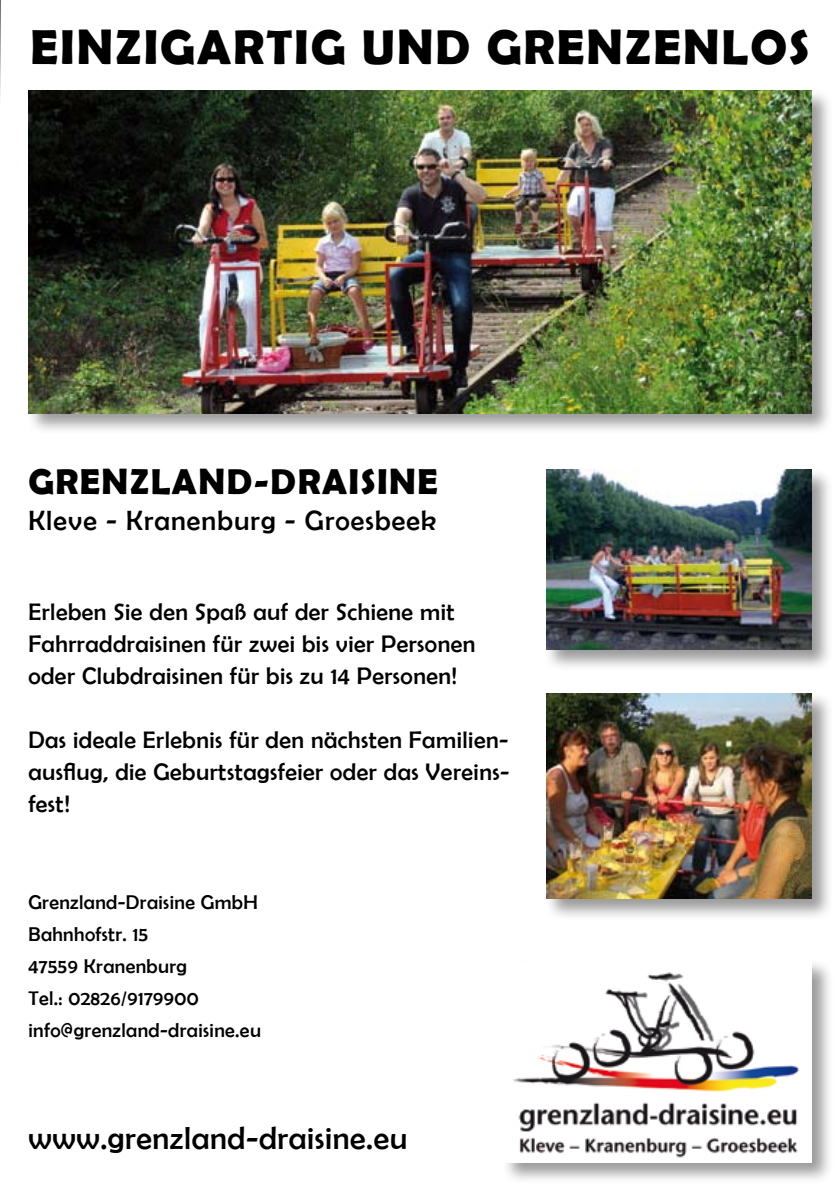
<style>
.page{position:relative;width:840px;height:1191px;background:#fff}
.page>*{position:absolute;margin:0;border:0;box-sizing:border-box;transform-origin:0 0}
.t1{font:700 49px "Berlin Sans FB Demi";letter-spacing:.04em;color:#000}
.t2{font:700 36px "Berlin Sans FB Demi";letter-spacing:.04em;color:#000}
.t3{font:32px "Berlin Sans FB";letter-spacing:.02em;color:#000}
.t4{font:28px "Berlin Sans FB";letter-spacing:.04em;color:#000}
.t5{font:24px/32px "Berlin Sans FB";letter-spacing:.02em;color:#000}
.t6{font:20px/32px "Berlin Sans FB";letter-spacing:.02em;color:#000}
</style>
<div class="page">
<div style="left:26px;top:88px;width:806px;height:346px;background:#000;opacity:.4"></div>
<img style="left:28px;top:91px;width:783px;height:322px">
<div style="left:543px;top:466px;width:289px;height:205px;background:#000;opacity:.4"></div>
<img style="left:546px;top:469px;width:265px;height:181px">
<div style="left:544px;top:690px;width:288px;height:230px;background:#000;opacity:.4"></div>
<img style="left:546px;top:693px;width:265px;height:205px">
<div style="left:500px;top:958px;width:332px;height:225px;background:#000;opacity:.4"></div>
<img style="left:503px;top:961px;width:308px;height:201px">
<img style="left:0;top:0;width:1px;height:1191px">
<h1 class="t1" style="left:31px;top:18px;width:780px">EINZIGARTIG UND GRENZENLOS</h1>
<h2 class="t2" style="left:28px;top:461px;width:411px">GRENZLAND-DRAISINE</h2>
<p class="t4" style="left:28px;top:505px;width:409px">Kleve - Kranenburg - Groesbeek</p>
<p class="t5" style="left:28px;top:596px;width:448px">Erleben Sie den Spaß auf der Schiene mit<br>Fahrraddraisinen für zwei bis vier Personen oder Clubdraisinen für bis zu 14 Personen!</p>
<p class="t5" style="left:28px;top:724px;width:482px;text-align:justify">Das ideale Erlebnis für den nächsten Familien&shy;ausflug, die Geburtstagsfeier oder das Vereins&shy;fest!</p>
<p class="t6" style="left:28px;top:885px;width:234px">Grenzland-Draisine GmbH<br>Bahnhofstr. 15<br>47559 Kranenburg<br>Tel.: 02826/9179900 info@grenzland-draisine.eu</p>
<h3 class="t3" style="left:28px;top:1120px;width:380px">www.grenzland-draisine.eu</h3>
</div>
